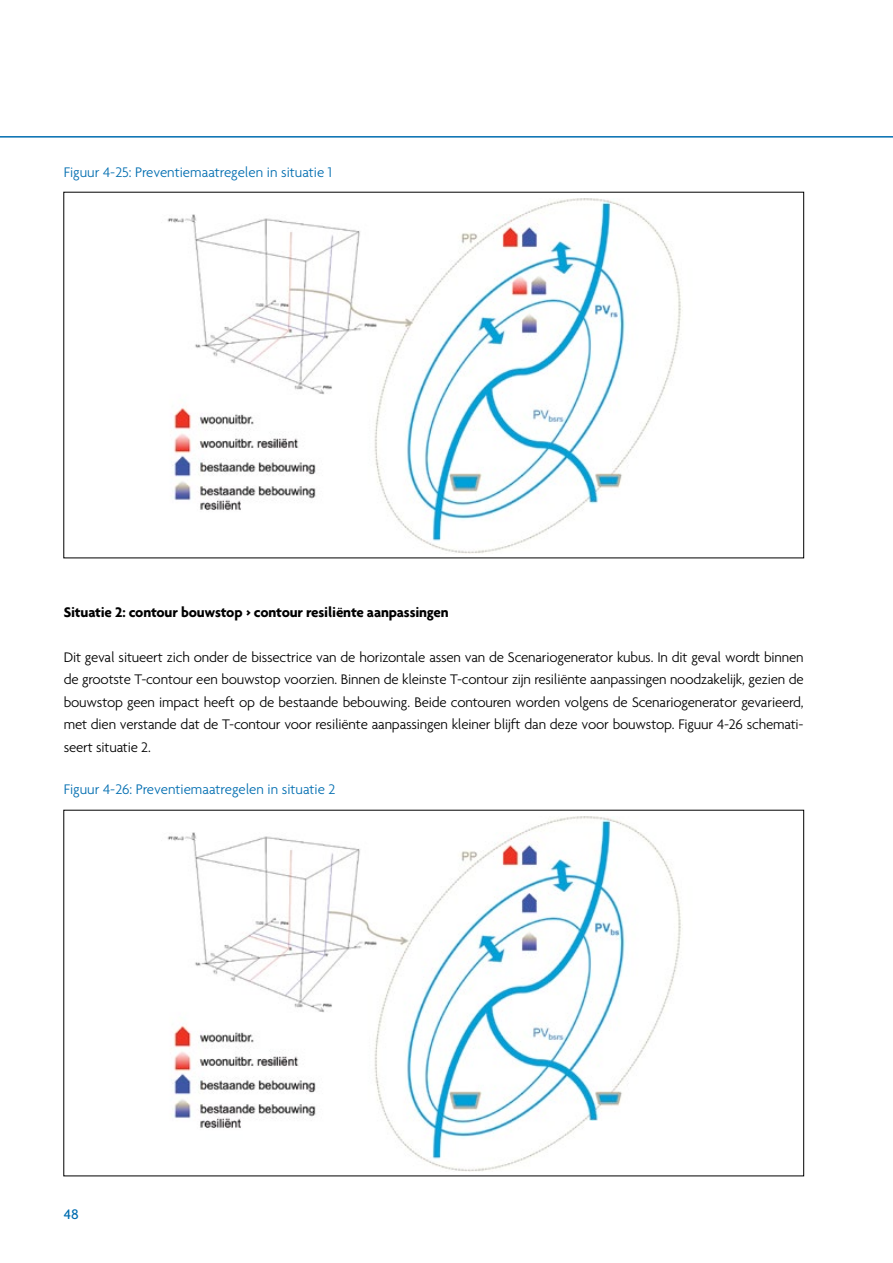
<style>
.page{position:relative;width:893px;height:1263px;background:#fff}
.page>*{position:absolute;margin:0;border:0;box-sizing:border-box;transform-origin:0 0}
.Body_Text{font:300 15px/22.5px "Agenda";letter-spacing:-.01em;color:#000;text-align:justify}
.t1{font:300 15px "Agenda";color:#006db0}
.Body_Text-2{font:700 15px "Agenda";letter-spacing:-.01em;color:#000}
.t2{font:500 15px "Agenda";color:#006db0}
</style>
<div class="page">
<hr style="left:0;top:136px;width:893px;height:2px;background:#006db0">
<img style="left:167px;top:198px;width:516px;height:355px">
<div style="left:107px;top:517px;width:188px;height:41px;background:#fff"></div>
<img style="left:167px;top:816px;width:516px;height:355px">
<div style="left:585px;top:1122px;width:175px;height:54px;background:#fff"></div>
<p class="t1" style="left:64px;top:164px;width:270px">Figuur 4-25: Preventiemaatregelen in situatie 1</p>
<p class="Body_Text-2" style="left:64px;top:603px;width:386px">Situatie 2: contour bouwstop &gt; contour resiliënte aanpassingen</p>
<p class="Body_Text" style="left:64px;top:645px;width:741px">Dit geval situeert zich onder de bissectrice van de horizontale assen van de Scenariogenerator kubus. In dit geval wordt binnen de grootste T-contour een bouwstop voorzien. Binnen de kleinste T-contour zijn resiliënte aanpassingen noodzakelijk, gezien de bouwstop geen impact heeft op de bestaande bebouwing. Beide contouren worden volgens de Scenariogenerator gevarieerd, met dien verstande dat de T-contour voor resiliënte aanpassingen kleiner blijft dan deze voor bouwstop. Figuur 4-26 schemati&shy;seert situatie 2.</p>
<p class="t1" style="left:64px;top:780px;width:273px">Figuur 4-26: Preventiemaatregelen in situatie 2</p>
<p class="t2" style="left:64px;top:1205px;width:17px">48</p>
</div>
